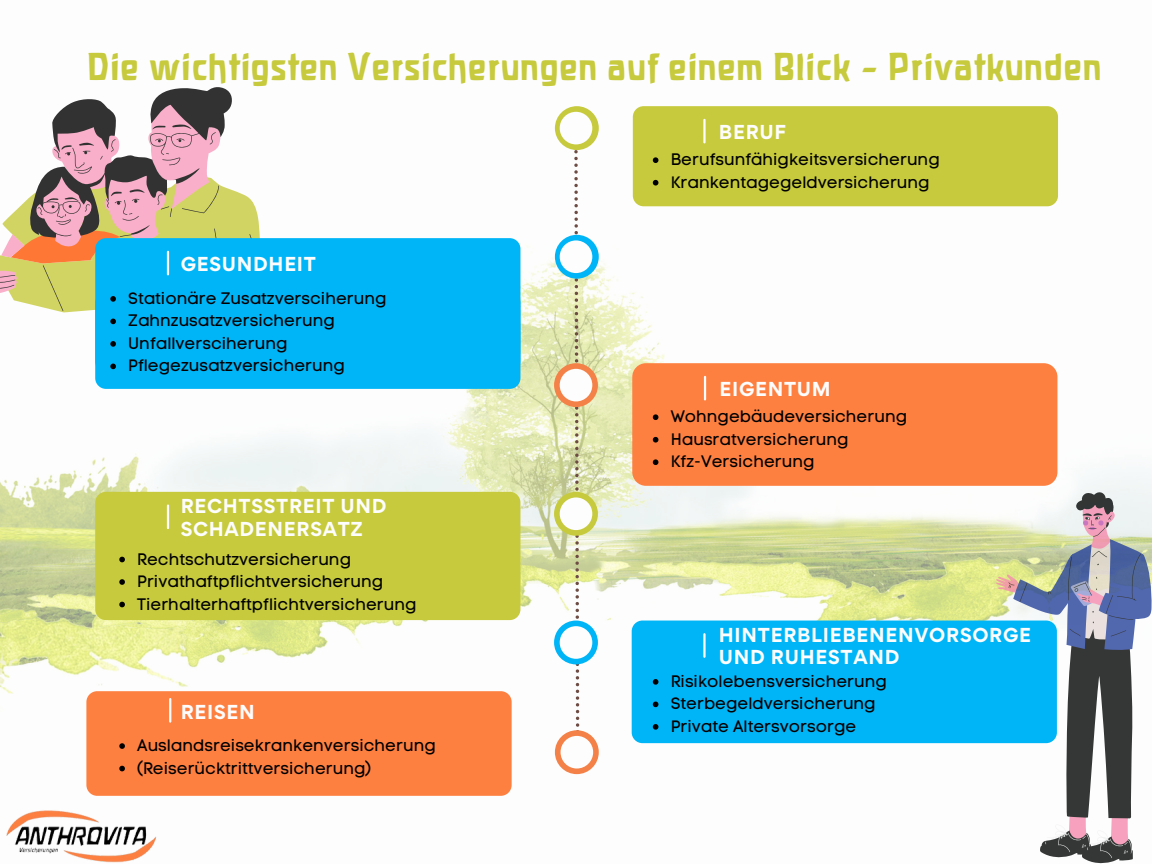
<style>
.page{position:relative;width:1152px;height:864px;background:#fff}
.page>*{position:absolute;margin:0;border:0;box-sizing:border-box;transform-origin:0 0}
.t1{font:40.5px "Ro Buche";color:#c6ca3c}
.t2{font:700 18px/22.5px "Gordita";letter-spacing:.04em;color:#fdfdfd}
.t3{font:16.5px "Code Pro Normal LC";color:#000}
</style>
<div class="page">
<img style="left:0;top:106px;width:1152px;height:690px">
<svg style="left:574px;top:150px;width:5px;height:580px"></svg>
<svg style="left:555px;top:730px;width:44px;height:44px"></svg>
<svg style="left:555px;top:235px;width:44px;height:44px"></svg>
<svg style="left:555px;top:106px;width:44px;height:44px"></svg>
<svg style="left:554px;top:363px;width:44px;height:44px"></svg>
<div style="left:554px;top:492px;width:44px;height:44px;background:#c6ca3c;border-radius:50%"></div>
<div style="left:554px;top:621px;width:44px;height:43px;background:#00b5f7;border-radius:50%"></div>
<div style="left:560px;top:240px;width:32px;height:33px;background:#fdfdfd;border-radius:50%"></div>
<div style="left:560px;top:112px;width:32px;height:32px;background:#fdfdfd;border-radius:50%"></div>
<div style="left:560px;top:369px;width:32px;height:32px;background:#fdfdfd;border-radius:50%"></div>
<div style="left:560px;top:497px;width:32px;height:33px;background:#fdfdfd;border-radius:50%"></div>
<div style="left:560px;top:626px;width:32px;height:33px;background:#fdfdfd;border-radius:50%"></div>
<div style="left:633px;top:106px;width:425px;height:100px;background:#c6ca3c;border-radius:11px"></div>
<hr style="left:703px;top:120px;width:3px;height:22px;background:#fdfdfd">
<div style="left:632px;top:363px;width:425px;height:123px;background:#fe8041;border-radius:14px"></div>
<hr style="left:704px;top:377px;width:2px;height:22px;background:#fdfdfd">
<svg style="left:0;top:87px;width:261px;height:89px"></svg>
<div style="left:95px;top:238px;width:425px;height:151px;background:#00b5f7;border-radius:11px"></div>
<div style="left:95px;top:492px;width:425px;height:128px;background:#c6ca3c;border-radius:11px"></div>
<hr style="left:167px;top:506px;width:2px;height:22px;background:#fdfdfd">
<div style="left:632px;top:621px;width:425px;height:122px;background:#00b5f7;border-radius:11px"></div>
<hr style="left:703px;top:634px;width:3px;height:23px;background:#fdfdfd">
<img style="left:0;top:793px;width:157px;height:70px">
<div style="left:86px;top:691px;width:426px;height:105px;background:#fe8041;border-radius:11px"></div>
<hr style="left:169px;top:699px;width:2px;height:23px;background:#fdfdfd">
<svg style="left:996px;top:492px;width:156px;height:372px"></svg>
<div style="left:561px;top:736px;width:32px;height:33px;background:#fdfdfd;border-radius:50%"></div>
<svg style="left:653px;top:157px;width:5px;height:6px"></svg>
<svg style="left:653px;top:180px;width:5px;height:6px"></svg>
<svg style="left:653px;top:414px;width:5px;height:6px"></svg>
<svg style="left:653px;top:437px;width:5px;height:6px"></svg>
<svg style="left:653px;top:459px;width:5px;height:6px"></svg>
<svg style="left:0;top:176px;width:263px;height:136px"></svg>
<svg style="left:110px;top:319px;width:6px;height:5px"></svg>
<svg style="left:110px;top:341px;width:6px;height:6px"></svg>
<svg style="left:110px;top:364px;width:6px;height:5px"></svg>
<svg style="left:119px;top:557px;width:6px;height:5px"></svg>
<svg style="left:119px;top:579px;width:6px;height:6px"></svg>
<svg style="left:119px;top:602px;width:6px;height:5px"></svg>
<svg style="left:653px;top:679px;width:5px;height:6px"></svg>
<svg style="left:653px;top:702px;width:5px;height:5px"></svg>
<svg style="left:653px;top:724px;width:5px;height:6px"></svg>
<svg style="left:119px;top:743px;width:6px;height:6px"></svg>
<svg style="left:119px;top:766px;width:6px;height:5px"></svg>
<p class="t1" style="left:86px;top:41px;width:1017px">Die wichtigsten Versicherungen auf einem Blick - Privatkunden</p>
<p class="t2" style="left:181px;top:252px;width:137px">GESUNDHEIT</p>
<p class="t3" style="left:128px;top:288px;width:260px">Stationäre Zusatzversciherung</p>
<p class="t3" style="left:128px;top:311px;width:208px">Zahnzusatzversicherung</p>
<p class="t3" style="left:128px;top:333px;width:161px">Unfallversciherung</p>
<p class="t3" style="left:128px;top:356px;width:218px">Pflegezusatzversicherung</p>
<p class="t2" style="left:181px;top:495px;width:207px">RECHTSSTREIT UND<br>SCHADENERSATZ</p>
<p class="t3" style="left:137px;top:549px;width:215px">Rechtschutzversicherung</p>
<p class="t3" style="left:137px;top:571px;width:247px">Privathaftpflichtversicherung</p>
<p class="t3" style="left:137px;top:594px;width:281px">Tierhalterhaftpflichtversicherung</p>
<p class="t2" style="left:181px;top:701px;width:76px">REISEN</p>
<p class="t3" style="left:137px;top:735px;width:300px">Auslandsreisekrankenversicherung</p>
<p class="t3" style="left:137px;top:758px;width:236px">(Reiserücktrittversicherung)</p>
<p class="t2" style="left:719px;top:120px;width:69px">BERUF</p>
<p class="t3" style="left:671px;top:150px;width:271px">Berufsunfähigkeitsversicherung</p>
<p class="t3" style="left:671px;top:172px;width:260px">Krankentagegeldversicherung</p>
<p class="t2" style="left:720px;top:377px;width:113px">EIGENTUM</p>
<p class="t3" style="left:671px;top:407px;width:238px">Wohngebäudeversicherung</p>
<p class="t3" style="left:671px;top:429px;width:179px">Hausratversicherung</p>
<p class="t3" style="left:671px;top:452px;width:145px">Kfz-Versicherung</p>
<p class="t2" style="left:719px;top:623px;width:314px">HINTERBLIEBENENVORSORGE<br>UND RUHESTAND</p>
<p class="t3" style="left:671px;top:671px;width:218px">Risikolebensversicherung</p>
<p class="t3" style="left:671px;top:694px;width:207px">Sterbegeldversicherung</p>
<p class="t3" style="left:671px;top:716px;width:187px">Private Altersvorsorge</p>
</div>
